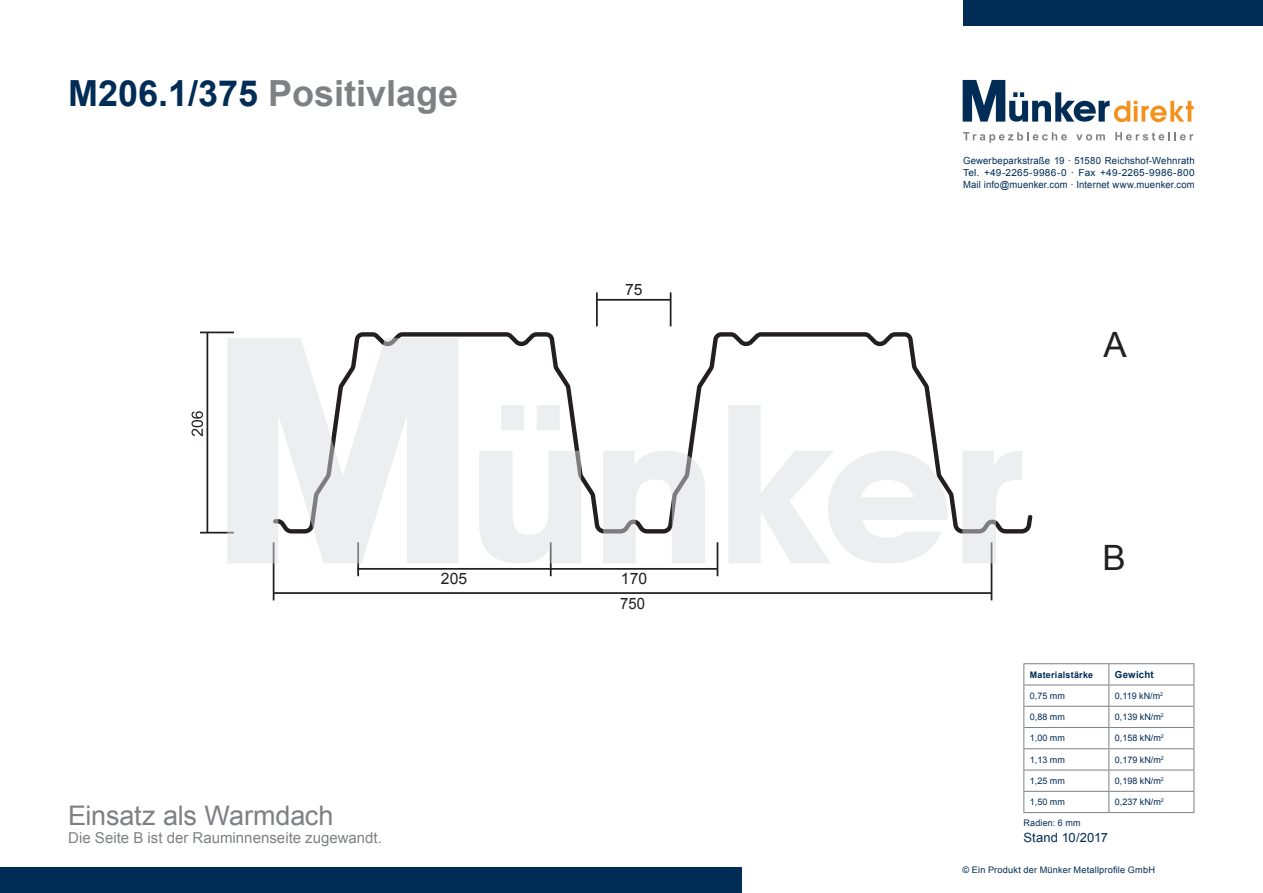
<style>
.page{position:relative;width:1263px;height:893px;background:#fff}
.page>*{position:absolute;margin:0;border:0;box-sizing:border-box;transform-origin:0 0}
.t1{font:700 36px "Arial";color:#7e8083}
.t2{font:34.95px "Arial";color:#231f20}
.t3{font:27px "Arial";letter-spacing:-.01em;color:#7e8083}
.t4{font:15.75px "Arial";color:#231f20}
.t5{font:15.75px "Arial";color:#231f20;scale:.94 1}
.t6{font:15px "Arial";color:#7e8083}
.t7{font:12.75px "Arial";letter-spacing:.01em;color:#002c55}
.t8{font:9.75px/11.7px "Arial";letter-spacing:.02em;color:#002c55;text-align:justify}
.t9{font:700 9.75px "Arial";letter-spacing:.025em;color:#002c55}
.t10{font:9px "Arial";letter-spacing:.01em;color:#002c55}
.t11{font:700 9px "Arial";letter-spacing:.03em;color:#002c55}
.s1{color:#002c55}
</style>
<div class="page">
<div style="left:963px;top:0;width:300px;height:26px;background:#002c55"></div>
<div style="left:0;top:867px;width:742px;height:26px;background:#002c55"></div>
<svg style="left:963px;top:132px;width:104px;height:11px"></svg>
<svg style="left:1076px;top:134px;width:29px;height:7px"></svg>
<svg style="left:1115px;top:132px;width:78px;height:9px"></svg>
<svg style="left:963px;top:80px;width:231px;height:42px"></svg>
<hr style="left:200px;top:332px;width:34px;height:1px;background:#231f20">
<hr style="left:200px;top:532px;width:34px;height:1px;background:#231f20">
<hr style="left:206px;top:332px;width:2px;height:201px;background:#231f20">
<hr style="left:991px;top:542px;width:1px;height:58px;background:#231f20">
<hr style="left:273px;top:542px;width:1px;height:58px;background:#231f20">
<hr style="left:273px;top:592px;width:718px;height:2px;background:#231f20">
<svg style="left:192px;top:411px;width:11px;height:25px"></svg>
<svg style="left:355px;top:332px;width:678px;height:202px"></svg>
<hr style="left:357px;top:542px;width:2px;height:34px;background:#231f20">
<hr style="left:550px;top:542px;width:2px;height:34px;background:#231f20">
<hr style="left:357px;top:568px;width:191px;height:2px;background:#231f20">
<hr style="left:717px;top:542px;width:1px;height:34px;background:#231f20">
<hr style="left:548px;top:568px;width:169px;height:2px;background:#231f20">
<hr style="left:670px;top:292px;width:1px;height:34px;background:#231f20">
<hr style="left:596px;top:292px;width:2px;height:34px;background:#231f20">
<hr style="left:597px;top:299px;width:74px;height:2px;background:#231f20">
<svg style="left:479px;top:405px;width:102px;height:158px"></svg>
<svg style="left:603px;top:451px;width:102px;height:112px"></svg>
<svg style="left:728px;top:405px;width:219px;height:158px"></svg>
<svg style="left:962px;top:451px;width:60px;height:112px"></svg>
<svg style="left:227px;top:338px;width:231px;height:225px;fill:#edeeef"></svg>
<hr style="left:1023px;top:663px;width:86px;height:1px;background:#7e8083">
<hr style="left:1109px;top:663px;width:85px;height:1px;background:#7e8083">
<hr style="left:1024px;top:685px;width:85px;height:1px;background:#7e8083">
<hr style="left:1109px;top:685px;width:84px;height:1px;background:#7e8083">
<hr style="left:1024px;top:706px;width:85px;height:1px;background:#7e8083">
<hr style="left:1109px;top:706px;width:84px;height:1px;background:#7e8083">
<hr style="left:1024px;top:727px;width:85px;height:1px;background:#7e8083">
<hr style="left:1109px;top:727px;width:84px;height:1px;background:#7e8083">
<hr style="left:1023px;top:748px;width:86px;height:1px;background:#7e8083">
<hr style="left:1109px;top:748px;width:85px;height:1px;background:#7e8083">
<hr style="left:1023px;top:770px;width:86px;height:1px;background:#7e8083">
<hr style="left:1109px;top:770px;width:85px;height:1px;background:#7e8083">
<svg style="left:1023px;top:664px;width:1px;height:148px"></svg>
<hr style="left:1023px;top:791px;width:86px;height:1px;background:#7e8083">
<hr style="left:1023px;top:812px;width:86px;height:1px;background:#7e8083">
<svg style="left:1109px;top:664px;width:1px;height:148px"></svg>
<hr style="left:1109px;top:791px;width:85px;height:1px;background:#7e8083">
<svg style="left:1193px;top:664px;width:1px;height:148px"></svg>
<hr style="left:1109px;top:812px;width:85px;height:1px;background:#7e8083">
<h1 class="t1" style="left:68px;top:69px;width:392px"><span class="s1">M206.1/375</span> Positivlage</h1>
<h3 class="t4" style="left:625px;top:279px;width:19px">75</h3>
<h3 class="t4" style="left:441px;top:568px;width:28px">205</h3>
<h3 class="t4" style="left:621px;top:568px;width:28px">170</h3>
<h3 class="t3" style="left:68px;top:798px;width:267px">Einsatz als Warmdach</h3>
<h3 class="t6" style="left:68px;top:828px;width:315px">Die Seite B ist der Rauminnenseite zugewandt.</h3>
<h3 class="t5" style="left:620px;top:593px;width:28px">750</h3>
<p class="t8" style="left:963px;top:155px;width:233px">Gewerbeparkstraße 19 . 51580 Reichshof-Wehnrath Tel. +49-2265-9986-0 . Fax +49-2265-9986-800<br>Mail info@muenker.com . Internet www.muenker.com</p>
<h2 class="t2" style="left:1103px;top:322px;width:25px">A</h2>
<h2 class="t2" style="left:1102px;top:535px;width:25px">B</h2>
<p class="t11" style="left:1030px;top:668px;width:65px">Materialstärke</p>
<p class="t9" style="left:1115px;top:668px;width:40px">Gewicht</p>
<p class="t10" style="left:1030px;top:690px;width:37px">0,75 mm</p>
<p class="t10" style="left:1115px;top:690px;width:50px">0,119 kN/m<sup>2</sup></p>
<p class="t10" style="left:1030px;top:711px;width:37px">0,88 mm</p>
<p class="t10" style="left:1115px;top:711px;width:50px">0,139 kN/m<sup>2</sup></p>
<p class="t10" style="left:1030px;top:732px;width:37px">1,00 mm</p>
<p class="t10" style="left:1115px;top:732px;width:50px">0,158 kN/m<sup>2</sup></p>
<p class="t10" style="left:1030px;top:754px;width:37px">1,13 mm</p>
<p class="t10" style="left:1115px;top:754px;width:50px">0,179 kN/m<sup>2</sup></p>
<p class="t10" style="left:1030px;top:775px;width:37px">1,25 mm</p>
<p class="t10" style="left:1115px;top:775px;width:50px">0,198 kN/m<sup>2</sup></p>
<p class="t10" style="left:1030px;top:796px;width:37px">1,50 mm</p>
<p class="t10" style="left:1115px;top:796px;width:50px">0,237 kN/m<sup>2</sup></p>
<p class="t10" style="left:1023px;top:817px;width:59px">Radien: 6 mm</p>
<h3 class="t7" style="left:1023px;top:830px;width:86px">Stand 10/2017</h3>
<p class="t10" style="left:963px;top:864px;width:194px">© Ein Produkt der Münker Metallprofile GmbH</p>
</div>
